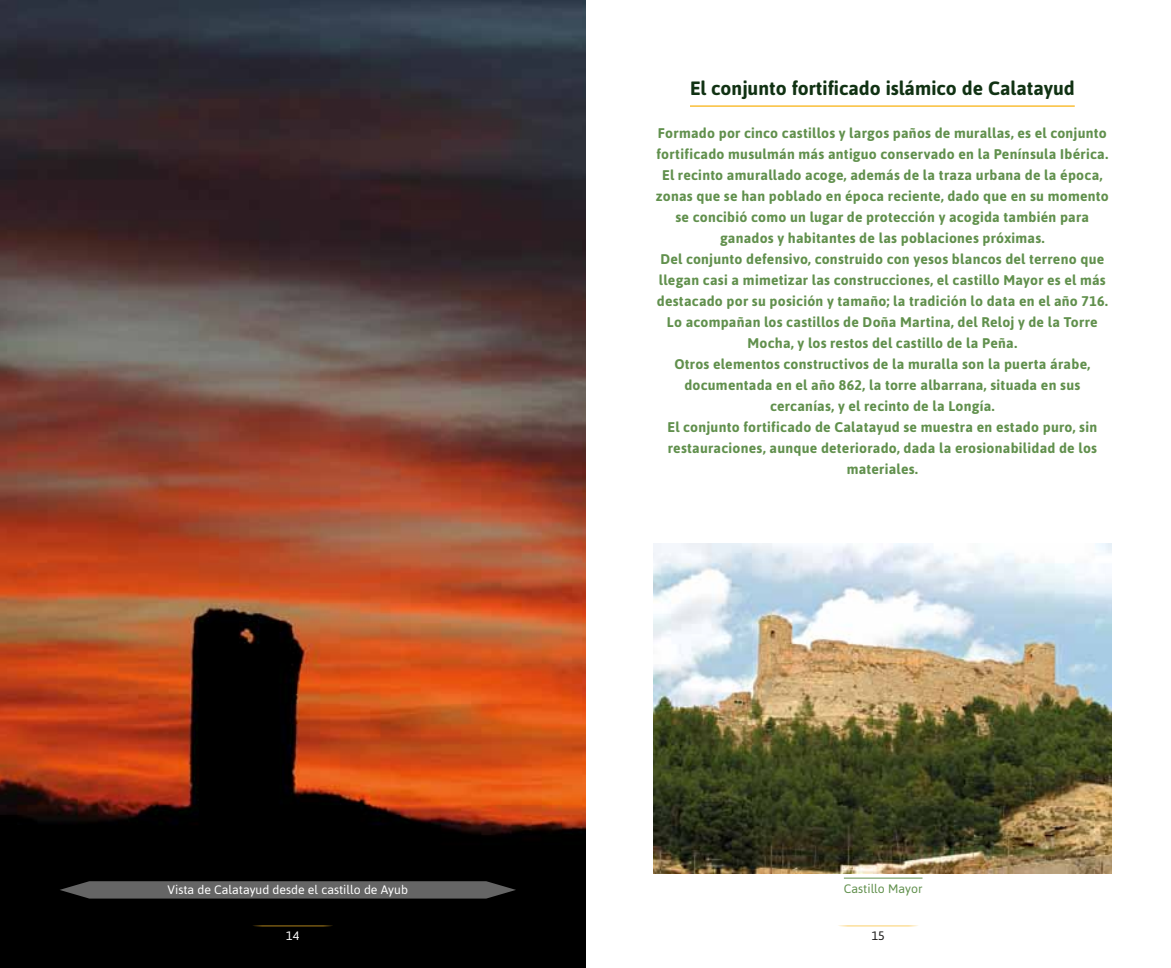
<style>
.page{position:relative;width:1171px;height:968px;background:#fff}
.page>*{position:absolute;margin:0;border:0;box-sizing:border-box;transform-origin:0 0}
.t1{font:700 19.25px "Asap";color:#113213}
.t2{font:700 14px/21px "Asap";letter-spacing:.02em;color:#61904d;text-align:center}
.t3{font:12.25px "Asap";color:#fff}
.t4{font:12.25px "Asap";color:#61904d}
.t5{font:12.25px "Asap";color:#181716}
</style>
<div class="page">
<img style="left:0;top:0;width:585px;height:967px">
<svg style="left:60px;top:881px;width:456px;height:17px;background:#5d5d5d"></svg>
<svg style="left:252px;top:925px;width:81px;height:1px"></svg>
<svg style="left:838px;top:925px;width:80px;height:1px"></svg>
<hr style="left:690px;top:105px;width:384px;height:2px;background:#f9ba2a">
<img style="left:653px;top:543px;width:458px;height:329px">
<hr style="left:844px;top:877px;width:78px;height:1px;background:#61904d">
<h1 class="t1" style="left:690px;top:77px;width:386px">El conjunto fortificado islámico de Calatayud</h1>
<p class="t2" style="left:656px;top:122px;width:454px">Formado por cinco castillos y largos paños de murallas, es el conjunto fortificado musulmán más antiguo conservado en la Península Ibérica.<br>El recinto amurallado acoge, además de la traza urbana de la época, zonas que se han poblado en época reciente, dado que en su momento se concibió como un lugar de protección y acogida también para ganados y habitantes de las poblaciones próximas.<br>Del conjunto defensivo, construido con yesos blancos del terreno que llegan casi a mimetizar las construcciones, el castillo Mayor es el más destacado por su posición y tamaño; la tradición lo data en el año 716.<br>Lo acompañan los castillos de Doña Martina, del Reloj y de la Torre Mocha, y los restos del castillo de la Peña.<br>Otros elementos constructivos de la muralla son la puerta árabe, documentada en el año 862, la torre albarrana, situada en sus cercanías, y el recinto de la Longía.<br>El conjunto fortificado de Calatayud se muestra en estado puro, sin restauraciones, aunque deteriorado, dada la erosionabilidad de los materiales.</p>
<p class="t4" style="left:844px;top:881px;width:80px">Castillo Mayor</p>
<p class="t3" style="left:168px;top:882px;width:242px">Vista de Calatayud desde el castillo de Ayub</p>
<p class="t3" style="left:286px;top:928px;width:15px">14</p>
<p class="t5" style="left:871px;top:928px;width:15px">15</p>
</div>
